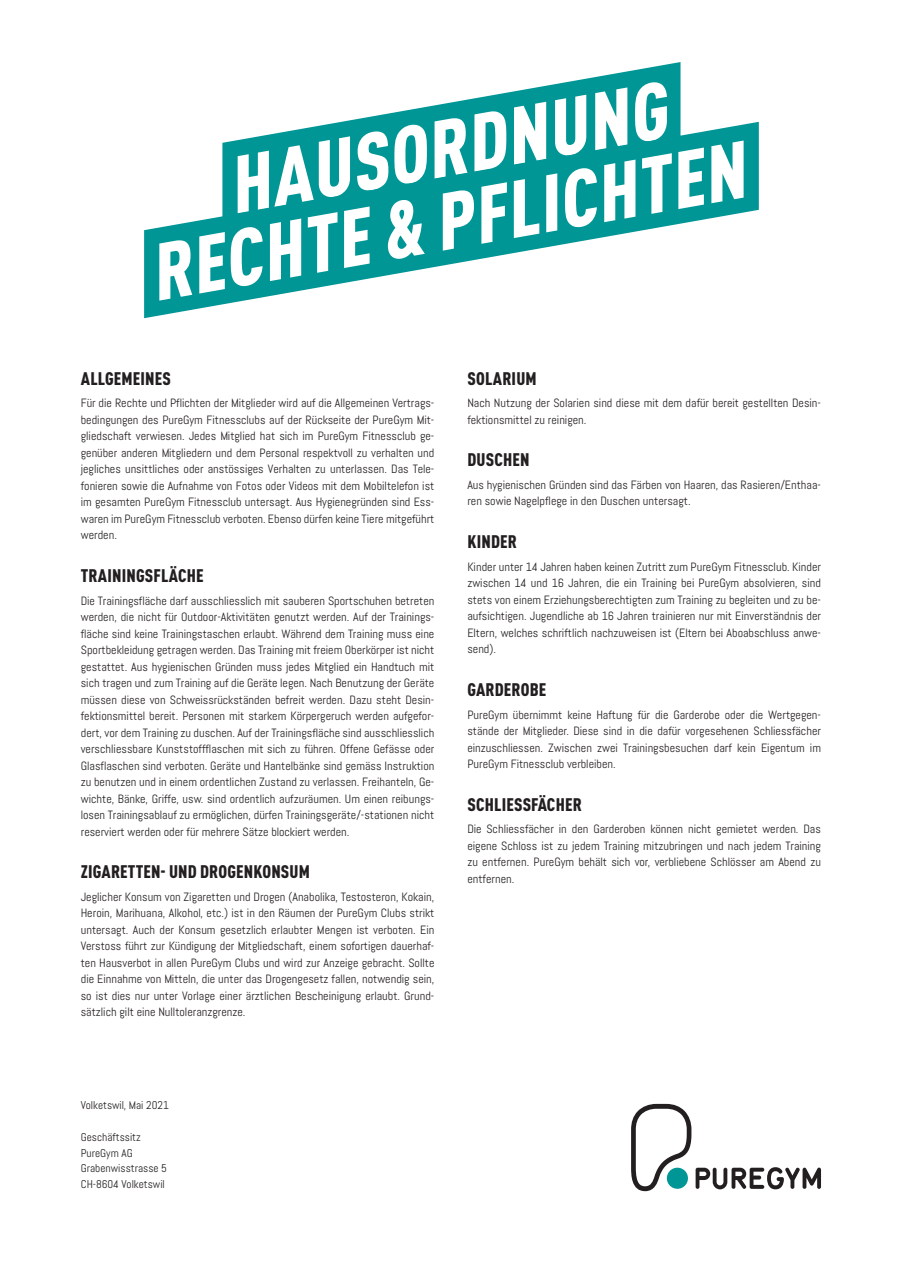
<style>
.page{position:relative;width:902px;height:1272px;background:#fff}
.page>*{position:absolute;margin:0;border:0;box-sizing:border-box;transform-origin:0 0}
.t1{font:italic 900 condensed 78.9px/72.4px "DIN Pro";color:#fff;text-align:center}
.t2{font:900 condensed 18px "DIN Pro";letter-spacing:.01em;color:#231f20}
.t3{font:12px/16.5px "Abel Pro";color:#231f20;text-align:justify}
.t4{font:11.25px/15.8px "Abel Pro";color:#231f20}
</style>
<div class="page">
<svg style="left:341px;top:62px;width:339px;height:60px"></svg>
<svg style="left:144px;top:122px;width:614px;height:196px;fill:#009696"></svg>
<svg style="left:631px;top:1103px;width:190px;height:88px"></svg>
<div style="left:666px;top:1167px;width:22px;height:21px;background:#009696;border-radius:50%"></div>
<h1 class="t1" style="left:130px;top:160px;width:603px;rotate:-10deg">HAUSORDNUNG<br>RECHTE &amp; PFLICHTEN</h1>
<h2 class="t2" style="left:81px;top:364px;width:91px">ALLGEMEINES</h2>
<p class="t3" style="left:81px;top:395px;width:355px">Für die Rechte und Pflichten der Mitglieder wird auf die Allgemeinen Vertrags&shy;bedingungen des PureGym Fitnessclubs auf der Rückseite der PureGym Mit&shy;gliedschaft verwiesen. Jedes Mitglied hat sich im PureGym Fitnessclub ge&shy;genüber anderen Mitgliedern und dem Personal respektvoll zu verhalten und jegliches unsittliches oder anstössiges Verhalten zu unterlassen. Das Tele&shy;fonieren sowie die Aufnahme von Fotos oder Videos mit dem Mobiltelefon ist im gesamten PureGym Fitnessclub untersagt. Aus Hygienegründen sind Ess&shy;waren im PureGym Fitnessclub verboten. Ebenso dürfen keine Tiere mitgeführt werden.</p>
<h2 class="t2" style="left:81px;top:562px;width:124px">TRAININGSFLÄCHE</h2>
<p class="t3" style="left:81px;top:592px;width:355px">Die Trainingsfläche darf ausschliesslich mit sauberen Sportschuhen betreten werden, die nicht für Outdoor-Aktivitäten genutzt werden. Auf der Trainings&shy;fläche sind keine Trainingstaschen erlaubt. Während dem Training muss eine Sportbekleidung getragen werden. Das Training mit freiem Oberkörper ist nicht gestattet. Aus hygienischen Gründen muss jedes Mitglied ein Handtuch mit sich tragen und zum Training auf die Geräte legen. Nach Benutzung der Geräte müssen diese von Schweissrückständen befreit werden. Dazu steht Desin&shy;fektionsmittel bereit. Personen mit starkem Körpergeruch werden aufgefor&shy;dert, vor dem Training zu duschen. Auf der Trainingsfläche sind ausschliesslich verschliessbare Kunststoffflaschen mit sich zu führen. Offene Gefässe oder Glasflaschen sind verboten. Geräte und Hantelbänke sind gemäss Instruktion zu benutzen und in einem ordentlichen Zustand zu verlassen. Freihanteln, Ge&shy;wichte, Bänke, Griffe, usw. sind ordentlich aufzuräumen. Um einen reibungs&shy;losen Trainingsablauf zu ermöglichen, dürfen Trainingsgeräte/-stationen nicht reserviert werden oder für mehrere Sätze blockiert werden.</p>
<h2 class="t2" style="left:81px;top:858px;width:230px">ZIGARETTEN- UND DROGENKONSUM</h2>
<p class="t3" style="left:81px;top:888px;width:355px">Jeglicher Konsum von Zigaretten und Drogen (Anabolika, Testosteron, Kokain, Heroin, Marihuana, Alkohol, etc.) ist in den Räumen der PureGym Clubs strikt untersagt. Auch der Konsum gesetzlich erlaubter Mengen ist verboten. Ein Verstoss führt zur Kündigung der Mitgliedschaft, einem sofortigen dauerhaf&shy;ten Hausverbot in allen PureGym Clubs und wird zur Anzeige gebracht. Sollte die Einnahme von Mitteln, die unter das Drogengesetz fallen, notwendig sein, so ist dies nur unter Vorlage einer ärztlichen Bescheinigung erlaubt. Grund&shy;sätzlich gilt eine Nulltoleranzgrenze.</p>
<p class="t4" style="left:81px;top:1097px;width:90px">Volketswil, Mai 2021</p>
<p class="t4" style="left:81px;top:1128px;width:88px">Geschäftssitz<br>PureGym AG<br>Grabenwisstrasse 5<br>CH-8604 Volketswil</p>
<h2 class="t2" style="left:467px;top:364px;width:71px">SOLARIUM</h2>
<p class="t3" style="left:467px;top:395px;width:355px">Nach Nutzung der Solarien sind diese mit dem dafür bereit gestellten Desin&shy;fektionsmittel zu reinigen.</p>
<h2 class="t2" style="left:467px;top:446px;width:64px">DUSCHEN</h2>
<p class="t3" style="left:467px;top:476px;width:355px">Aus hygienischen Gründen sind das Färben von Haaren, das Rasieren/Enthaa&shy;ren sowie Nagelpflege in den Duschen untersagt.</p>
<h2 class="t2" style="left:467px;top:528px;width:51px">KINDER</h2>
<p class="t3" style="left:467px;top:558px;width:355px">Kinder unter 14 Jahren haben keinen Zutritt zum PureGym Fitnessclub. Kinder zwischen 14 und 16 Jahren, die ein Training bei PureGym absolvieren, sind stets von einem Erziehungsberechtigten zum Training zu begleiten und zu be&shy;aufsichtigen. Jugendliche ab 16 Jahren trainieren nur mit Einverständnis der Eltern, welches schriftlich nachzuweisen ist (Eltern bei Aboabschluss anwe&shy;send).</p>
<h2 class="t2" style="left:467px;top:676px;width:80px">GARDEROBE</h2>
<p class="t3" style="left:467px;top:706px;width:355px">PureGym übernimmt keine Haftung für die Garderobe oder die Wertgegen&shy;stände der Mitglieder. Diese sind in die dafür vorgesehenen Schliessfächer einzuschliessen. Zwischen zwei Trainingsbesuchen darf kein Eigentum im PureGym Fitnessclub verbleiben.</p>
<h2 class="t2" style="left:467px;top:790px;width:116px">SCHLIESSFÄCHER</h2>
<p class="t3" style="left:467px;top:821px;width:355px">Die Schliessfächer in den Garderoben können nicht gemietet werden. Das eigene Schloss ist zu jedem Training mitzubringen und nach jedem Training zu entfernen. PureGym behält sich vor, verbliebene Schlösser am Abend zu entfernen.</p>
</div>
